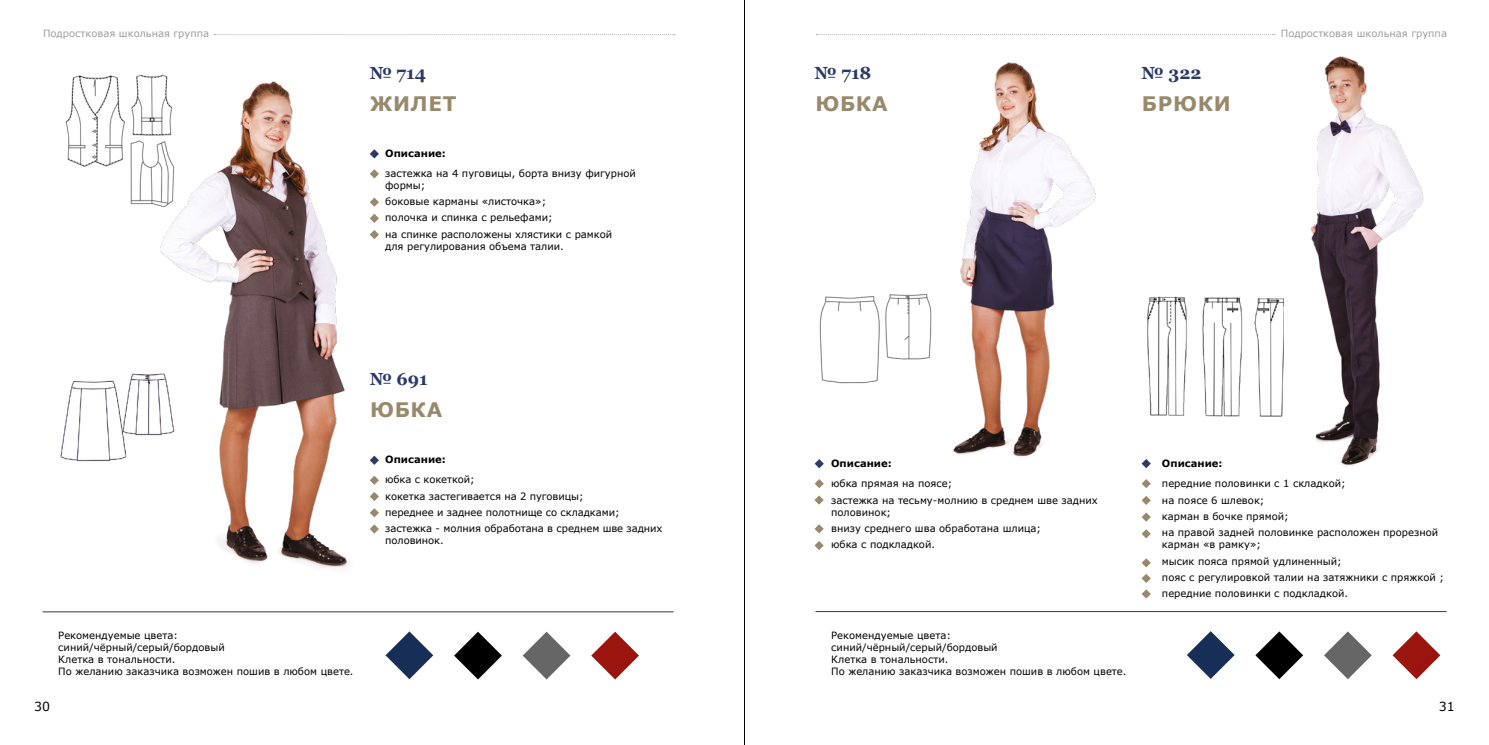
<style>
.page{position:relative;width:1489px;height:745px;background:#fff}
.page>*{position:absolute;margin:0;border:0;box-sizing:border-box;transform-origin:0 0}
.t1{font:700 20px "Verdana";letter-spacing:.035em;color:#98896d}
.t2{font:700 17.5px "Georgia";color:#2b3a67}
.t3{font:12.5px "Verdana";color:#000}
.t4{font:10px/16.2px "Verdana";color:#000}
.t5{font:10px "Verdana";color:#9d9d9c}
.t6{font:700 10px "Verdana";color:#000}
</style>
<div class="page">
<svg style="left:214px;top:34px;width:460px;height:1px"></svg>
<svg style="left:816px;top:34px;width:458px;height:1px"></svg>
<hr style="left:744px;top:0;width:1px;height:744px;background:#000">
<svg style="left:385px;top:631px;width:48px;height:47px"></svg>
<svg style="left:454px;top:631px;width:48px;height:48px"></svg>
<svg style="left:522px;top:631px;width:48px;height:48px"></svg>
<svg style="left:591px;top:631px;width:48px;height:48px"></svg>
<hr style="left:43px;top:611px;width:630px;height:1px;background:#2b3a67">
<svg style="left:370px;top:169px;width:9px;height:9px"></svg>
<svg style="left:370px;top:475px;width:9px;height:9px"></svg>
<svg style="left:370px;top:149px;width:9px;height:9px"></svg>
<svg style="left:370px;top:455px;width:9px;height:9px"></svg>
<svg style="left:370px;top:214px;width:9px;height:9px"></svg>
<svg style="left:370px;top:197px;width:9px;height:10px"></svg>
<svg style="left:370px;top:492px;width:9px;height:9px"></svg>
<svg style="left:370px;top:230px;width:9px;height:9px"></svg>
<svg style="left:370px;top:508px;width:9px;height:9px"></svg>
<svg style="left:370px;top:524px;width:9px;height:9px"></svg>
<img style="left:65px;top:74px;width:88px;height:131px">
<img style="left:60px;top:373px;width:93px;height:89px">
<img style="left:153px;top:74px;width:197px;height:494px">
<svg style="left:1187px;top:631px;width:47px;height:47px"></svg>
<svg style="left:1255px;top:631px;width:47px;height:47px"></svg>
<svg style="left:1324px;top:631px;width:47px;height:47px"></svg>
<svg style="left:1392px;top:631px;width:48px;height:47px"></svg>
<hr style="left:815px;top:611px;width:631px;height:1px;background:#2b3a67">
<img style="left:953px;top:62px;width:143px;height:395px">
<img style="left:819px;top:293px;width:113px;height:91px">
<svg style="left:814px;top:479px;width:9px;height:9px"></svg>
<svg style="left:814px;top:459px;width:9px;height:9px"></svg>
<svg style="left:814px;top:495px;width:9px;height:9px"></svg>
<svg style="left:814px;top:524px;width:9px;height:9px"></svg>
<svg style="left:814px;top:541px;width:9px;height:8px"></svg>
<img style="left:1283px;top:56px;width:141px;height:410px">
<svg style="left:1141px;top:479px;width:9px;height:9px"></svg>
<svg style="left:1141px;top:459px;width:9px;height:9px"></svg>
<svg style="left:1141px;top:496px;width:9px;height:8px"></svg>
<svg style="left:1141px;top:512px;width:9px;height:9px"></svg>
<svg style="left:1141px;top:529px;width:9px;height:9px"></svg>
<svg style="left:1141px;top:558px;width:9px;height:9px"></svg>
<svg style="left:1141px;top:574px;width:9px;height:8px"></svg>
<svg style="left:1141px;top:589px;width:9px;height:9px"></svg>
<img style="left:1147px;top:296px;width:136px;height:121px">
<p class="t5" style="left:43px;top:27px;width:168px">Подростковая школьная группа</p>
<p class="t5" style="left:1280px;top:27px;width:168px">Подростковая школьная группа</p>
<h2 class="t2" style="left:370px;top:61px;width:58px">№ 714</h2>
<h1 class="t1" style="left:370px;top:89px;width:88px">ЖИЛЕТ</h1>
<p class="t6" style="left:385px;top:146px;width:62px">Описание:</p>
<p class="t4" style="left:385px;top:167px;width:252px;line-height:12px">застежка на 4 пуговицы, борта внизу фигурной формы;</p>
<p class="t4" style="left:385px;top:193px;width:228px">боковые карманы «листочка»;<br>полочка и спинка с рельефами;<br>на спинке расположены хлястики с рамкой</p>
<p class="t4" style="left:385px;top:238px;width:180px">для регулирования объема талии.</p>
<h2 class="t2" style="left:370px;top:367px;width:60px">№ 691</h2>
<h1 class="t1" style="left:370px;top:395px;width:74px">ЮБКА</h1>
<p class="t6" style="left:385px;top:452px;width:62px">Описание:</p>
<p class="t4" style="left:385px;top:471px;width:279px">юбка с кокеткой;<br>кокетка застегивается на 2 пуговицы;<br>переднее и заднее полотнище со складками; застежка - молния обработана в среднем шве задних</p>
<p class="t4" style="left:385px;top:532px;width:60px">половинок.</p>
<p class="t4" style="left:58px;top:629px;width:297px;line-height:12px">Рекомендуемые цвета:<br>синий/чёрный/серый/бордовый<br>Клетка в тональности.<br>По желанию заказчика возможен пошив в любом цвете.</p>
<h2 class="t2" style="left:814px;top:62px;width:58px">№ 718</h2>
<h1 class="t1" style="left:815px;top:90px;width:74px">ЮБКА</h1>
<h2 class="t2" style="left:1141px;top:62px;width:61px">№ 322</h2>
<h1 class="t1" style="left:1141px;top:90px;width:90px">БРЮКИ</h1>
<p class="t6" style="left:831px;top:455px;width:62px">Описание:</p>
<p class="t4" style="left:831px;top:475px;width:268px">юбка прямая на поясе;<br>застежка на тесьму-молнию в среднем шве задних</p>
<p class="t4" style="left:831px;top:503px;width:211px">половинок;<br>внизу среднего шва обработана шлица; юбка с подкладкой.</p>
<p class="t4" style="left:831px;top:629px;width:297px;line-height:12px">Рекомендуемые цвета:<br>синий/чёрный/серый/бордовый<br>Клетка в тональности.<br>По желанию заказчика возможен пошив в любом цвете.</p>
<p class="t6" style="left:1161px;top:455px;width:62px">Описание:</p>
<p class="t4" style="left:1161px;top:475px;width:278px">передние половинки с 1 складкой;<br>на поясе 6 шлевок;<br>карман в бочке прямой;<br>на правой задней половинке расположен прорезной</p>
<p class="t4" style="left:1161px;top:536px;width:283px">карман «в рамку»;<br>мысик пояса прямой удлиненный;<br>пояс с регулировкой талии на затяжники с пряжкой ; передние половинки с подкладкой.</p>
<p class="t3" style="left:34px;top:697px;width:17px">30</p>
<p class="t3" style="left:1438px;top:697px;width:17px">31</p>
</div>
